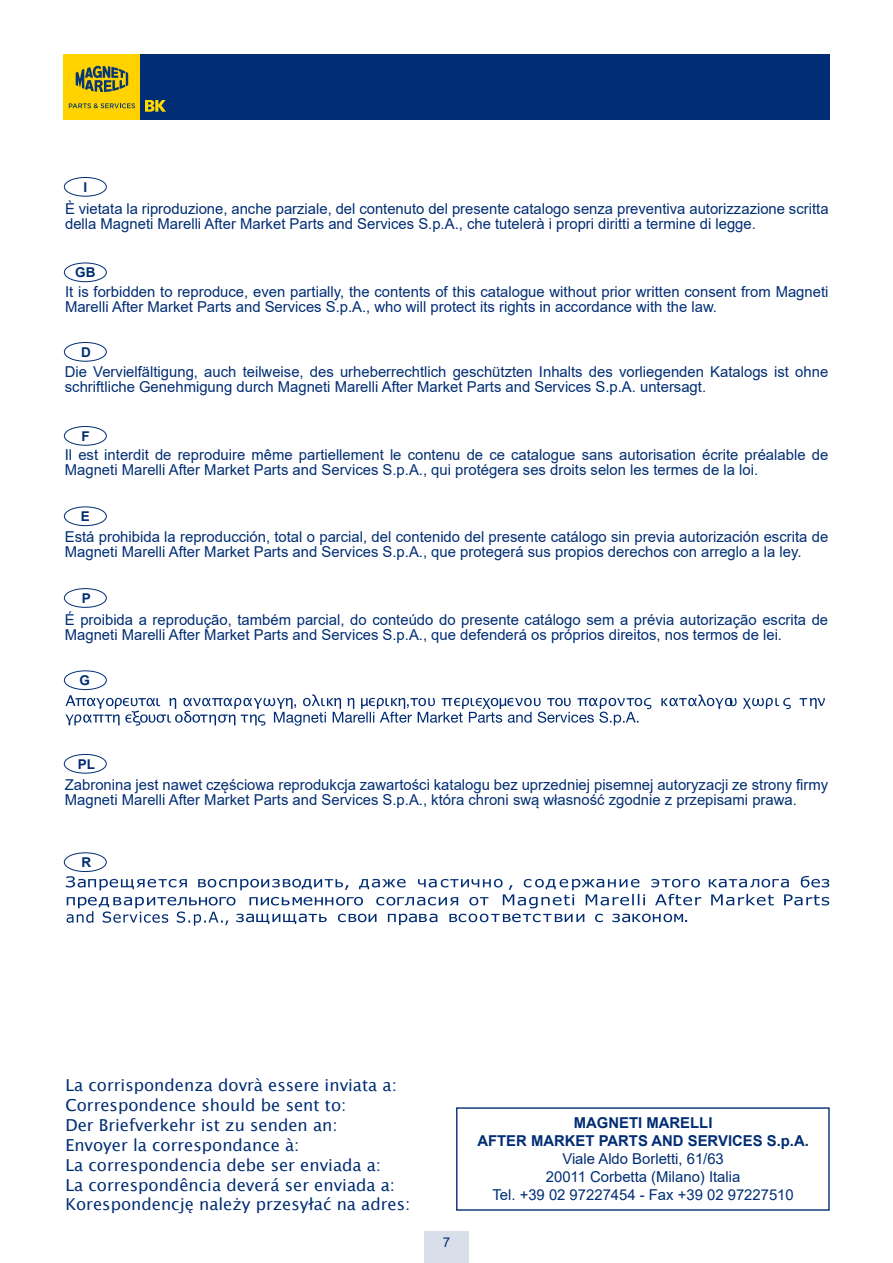
<style>
.page{position:relative;width:893px;height:1263px;background:#fff}
.page>*{position:absolute;margin:0;border:0;box-sizing:border-box;transform-origin:0 0}
.t1{font:16.5px/19.8px "Lucida Grande";color:#002d74}
.t2{font:15px/15px "Arial";color:#002d74}
.t3{font:700 15px/18px "Arial";color:#002d74;text-align:center}
.t4{font:700 13.5px "Arial";color:#002d74}
.t5{font:13.5px "Arial";color:#002d74}
</style>
<div class="page">
<div style="left:64px;top:342px;width:43px;height:20px;border:1px solid #002d74;border-radius:50%"></div>
<div style="left:64px;top:263px;width:43px;height:19px;border:1px solid #002d74;border-radius:50%"></div>
<div style="left:64px;top:177px;width:43px;height:20px;border:1px solid #002d74;border-radius:50%"></div>
<div style="left:64px;top:426px;width:43px;height:20px;border:1px solid #002d74;border-radius:50%"></div>
<div style="left:64px;top:506px;width:43px;height:20px;border:1px solid #002d74;border-radius:50%"></div>
<div style="left:64px;top:588px;width:43px;height:20px;border:1px solid #002d74;border-radius:50%"></div>
<div style="left:64px;top:670px;width:43px;height:20px;border:1px solid #002d74;border-radius:50%"></div>
<div style="left:64px;top:754px;width:43px;height:20px;border:1px solid #002d74;border-radius:50%"></div>
<div style="left:64px;top:852px;width:43px;height:20px;border:1px solid #002d74;border-radius:50%"></div>
<svg style="left:65px;top:694px;width:760px;height:32px"></svg>
<svg style="left:66px;top:876px;width:763px;height:49px"></svg>
<div style="left:64px;top:54px;width:766px;height:66px;background:#002d74"></div>
<svg style="left:145px;top:100px;width:21px;height:12px"></svg>
<div style="left:64px;top:54px;width:76px;height:66px;background:#ffd200"></div>
<svg style="left:76px;top:66px;width:52px;height:26px"></svg>
<svg style="left:69px;top:103px;width:66px;height:5px"></svg>
<div style="left:424px;top:1231px;width:45px;height:32px;background:#d9dfea"></div>
<p class="t4" style="left:84px;top:178px;width:5px">I</p>
<p class="t2" style="left:65px;top:202px;width:765px">È vietata la riproduzione, anche parziale, del contenuto del presente catalogo senza preventiva autorizzazione scritta della Magneti Marelli After Market Parts and Services S.p.A., che tutelerà i propri diritti a termine di legge.</p>
<p class="t4" style="left:75px;top:263px;width:22px">GB</p>
<p class="t2" style="left:65px;top:284px;width:765px">It is forbidden to reproduce, even partially, the contents of this catalogue without prior written consent from Magneti<br>Marelli After Market Parts and Services S.p.A., who will protect its rights in accordance with the law.</p>
<p class="t4" style="left:81px;top:342px;width:11px">D</p>
<p class="t2" style="left:65px;top:364px;width:765px">Die Vervielfältigung, auch teilweise, des urheberrechtlich geschützten Inhalts des vorliegenden Katalogs ist ohne schriftliche Genehmigung durch Magneti Marelli After Market Parts and Services S.p.A. untersagt.</p>
<p class="t4" style="left:81px;top:426px;width:10px">F</p>
<p class="t2" style="left:65px;top:447px;width:765px">Il est interdit de reproduire même partiellement le contenu de ce catalogue sans autorisation écrite préalable de<br>Magneti Marelli After Market Parts and Services S.p.A., qui protégera ses droits selon les termes de la loi.</p>
<p class="t4" style="left:81px;top:507px;width:11px">E</p>
<p class="t2" style="left:65px;top:529px;width:765px">Está prohibida la reproducción, total o parcial, del contenido del presente catálogo sin previa autorización escrita de<br>Magneti Marelli After Market Parts and Services S.p.A., que protegerá sus propios derechos con arreglo a la ley.</p>
<p class="t4" style="left:82px;top:588px;width:11px">P</p>
<p class="t2" style="left:65px;top:612px;width:765px">É proibida a reprodução, também parcial, do conteúdo do presente catálogo sem a prévia autorização escrita de<br>Magneti Marelli After Market Parts and Services S.p.A., que defenderá os próprios direitos, nos termos de lei.</p>
<p class="t4" style="left:79px;top:671px;width:12px">G</p>
<p class="t4" style="left:78px;top:754px;width:19px">PL</p>
<p class="t2" style="left:65px;top:777px;width:765px">Zabronina jest nawet częściowa reprodukcja zawartości katalogu bez uprzedniej pisemnej autoryzacji ze strony firmy<br>Magneti Marelli After Market Parts and Services S.p.A., która chroni swą własność zgodnie z przepisami prawa.</p>
<p class="t4" style="left:81px;top:852px;width:11px">R</p>
<p class="t1" style="left:65px;top:1076px;width:346px">La corrispondenza dovrà essere inviata a:<br>Correspondence should be sent to:<br>Der Briefverkehr ist zu senden an:<br>Envoyer la correspondance à:<br>La correspondencia debe ser enviada a:<br>La correspondência deverá ser enviada a:<br>Korespondencję należy przesyłać na adres:</p>
<p class="t5" style="left:443px;top:1232px;width:9px">7</p>
<p class="t3" style="left:477px;top:1114px;width:333px">MAGNETI MARELLI<br>AFTER MARKET PARTS AND SERVICES S.p.A.</p>
<p class="t2" style="left:492px;top:1150px;width:303px;line-height:18px;text-align:center">Viale Aldo Borletti, 61/63<br>20011 Corbetta (Milano) Italia<br>Tel. +39 02 97227454 - Fax +39 02 97227510</p>
</div>
